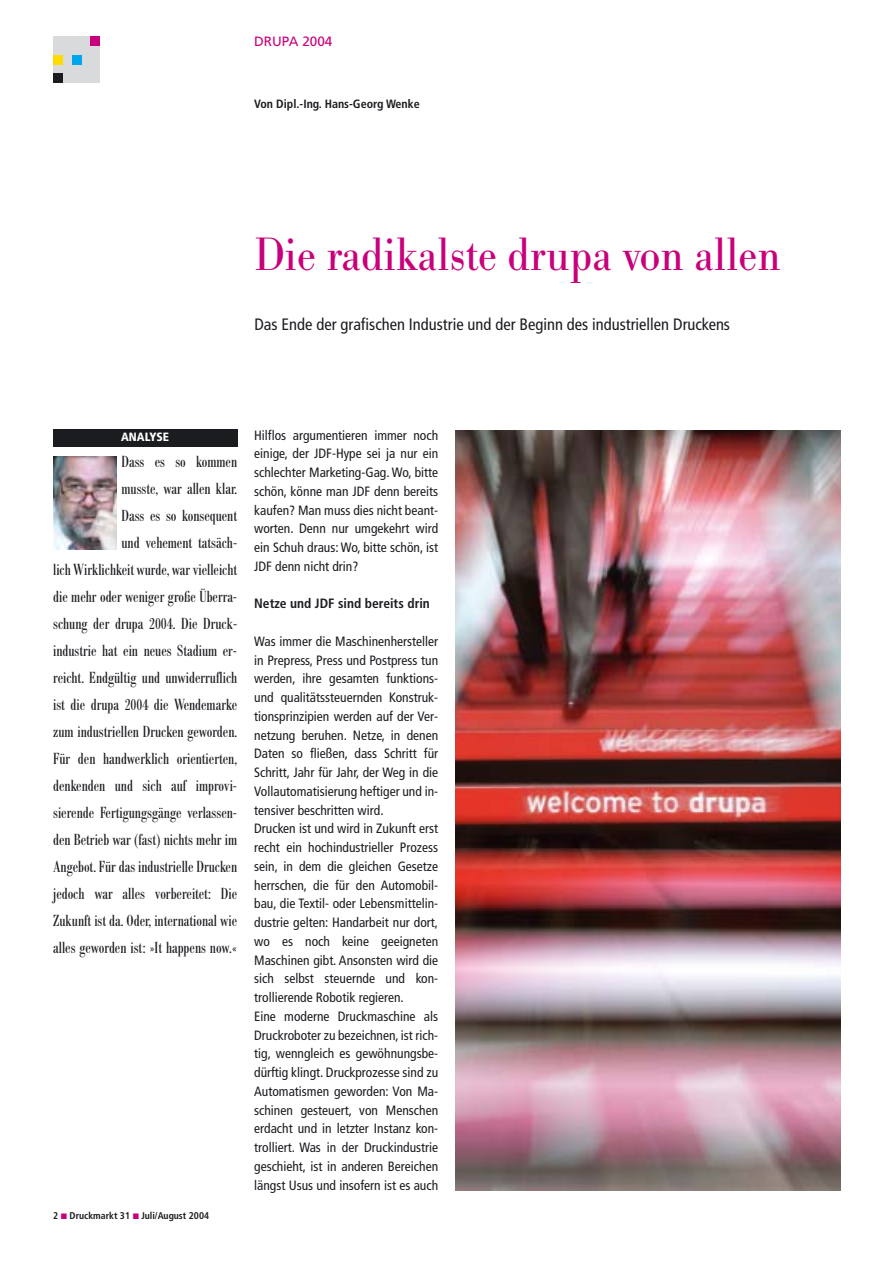
<style>
.page{position:relative;width:893px;height:1263px;background:#fff}
.page>*{position:absolute;margin:0;border:0;box-sizing:border-box;transform-origin:0 0}
.t1{font:48px "Bodoni Nr 1 SB";letter-spacing:-.01em;color:#c8007b;scale:.9 1}
.t2{font:16.5px/27px "Bodoni Nr 1 SB Con";color:#1b1c20;text-align:right}
.t3{font:condensed 16.5px "Frutiger";color:#1b1c20}
.t4{font:condensed 13.5px/18.8px "Frutiger";color:#1b1c20;text-align:justify}
.t5{font:700 condensed 13.5px "Frutiger";color:#1b1c20}
.t6{font:13.5px "Frutiger";color:#c8007b}
.t7{font:700 condensed 12px "Frutiger";color:#1b1c20}
.t8{font:900 condensed 12px "Frutiger";color:#fff}
.t9{font:700 condensed 9.75px "Frutiger";color:#1b1c20}
</style>
<div class="page">
<div style="left:53px;top:429px;width:184px;height:17px;background:#1b1c20"></div>
<img style="left:53px;top:456px;width:64px;height:94px">
<img style="left:455px;top:430px;width:385px;height:761px">
<div style="left:53px;top:36px;width:47px;height:47px;background:#d8dadc"></div>
<div style="left:91px;top:36px;width:9px;height:9px;background:#c8007b"></div>
<div style="left:72px;top:55px;width:9px;height:9px;background:#00a6eb"></div>
<div style="left:53px;top:74px;width:10px;height:9px;background:#1b1c20"></div>
<div style="left:53px;top:55px;width:10px;height:9px;background:#ffdc00"></div>
<p class="t6" style="left:254px;top:36px;width:80px">DRUPA 2004</p>
<p class="t7" style="left:254px;top:99px;width:167px">Von Dipl.-Ing. Hans-Georg Wenke</p>
<h1 class="t1" style="left:254px;top:235px;width:587px">Die radikalste drupa von allen</h1>
<p class="t3" style="left:254px;top:317px;width:477px">Das Ende der grafischen Industrie und der Beginn des industriellen Druckens</p>
<p class="t8" style="left:121px;top:432px;width:49px">ANALYSE</p>
<p class="t2" style="left:53px;top:450px;width:185px">Dass es so kommen<br>musste, war allen klar.<br>Dass es so konsequent<br>und vehement tatsäch-<br>lich Wirklichkeit wurde, war vielleicht die mehr oder weniger große Überra&shy;schung der drupa 2004. Die Druck&shy;industrie hat ein neues Stadium er&shy;reicht. Endgültig und unwiderruflich ist die drupa 2004 die Wendemarke zum industriellen Drucken geworden.<br>Für den handwerklich orientierten, denkenden und sich auf improvi&shy;sierende Fertigungsgänge verlassen&shy;den Betrieb war (fast) nichts mehr im Angebot. Für das industrielle Drucken jedoch war alles vorbereitet: Die Zukunft ist da. Oder, international wie alles geworden ist: »It happens now.«</p>
<p class="t9" style="left:53px;top:1212px;width:157px">2 Druckmarkt 31 Juli/August 2004</p>
<p class="t4" style="left:254px;top:427px;width:185px">Hilflos argumentieren immer noch einige, der JDF-Hype sei ja nur ein schlechter Marketing-Gag. Wo, bitte schön, könne man JDF denn bereits kaufen? Man muss dies nicht beant&shy;worten. Denn nur umgekehrt wird ein Schuh draus: Wo, bitte schön, ist JDF denn nicht drin?</p>
<p class="t5" style="left:254px;top:598px;width:177px">Netze und JDF sind bereits drin</p>
<p class="t4" style="left:254px;top:633px;width:185px;text-align:left">Was immer die Maschinenhersteller in Prepress, Press und Postpress tun werden, ihre gesamten funktions&shy;und qualitätssteuernden Konstruk&shy;tionsprinzipien werden auf der Ver&shy;netzung beruhen. Netze, in denen Daten so fließen, dass Schritt für Schritt, Jahr für Jahr, der Weg in die Vollautomatisierung heftiger und in&shy;tensiver beschritten wird.<br>Drucken ist und wird in Zukunft erst recht ein hochindustrieller Prozess sein, in dem die gleichen Gesetze herrschen, die für den Automobil&shy;bau, die Textil- oder Lebensmittelin&shy;dustrie gelten: Handarbeit nur dort, wo es noch keine geeigneten Maschinen gibt. Ansonsten wird die sich selbst steuernde und kon&shy;trollierende Robotik regieren.<br>Eine moderne Druckmaschine als Druckroboter zu bezeichnen, ist rich&shy;tig, wenngleich es gewöhnungsbe&shy;dürftig klingt. Druckprozesse sind zu Automatismen geworden: Von Ma&shy;schinen gesteuert, von Menschen erdacht und in letzter Instanz kon&shy;trolliert. Was in der Druckindustrie geschieht, ist in anderen Bereichen längst Usus und insofern ist es auch</p>
</div>
